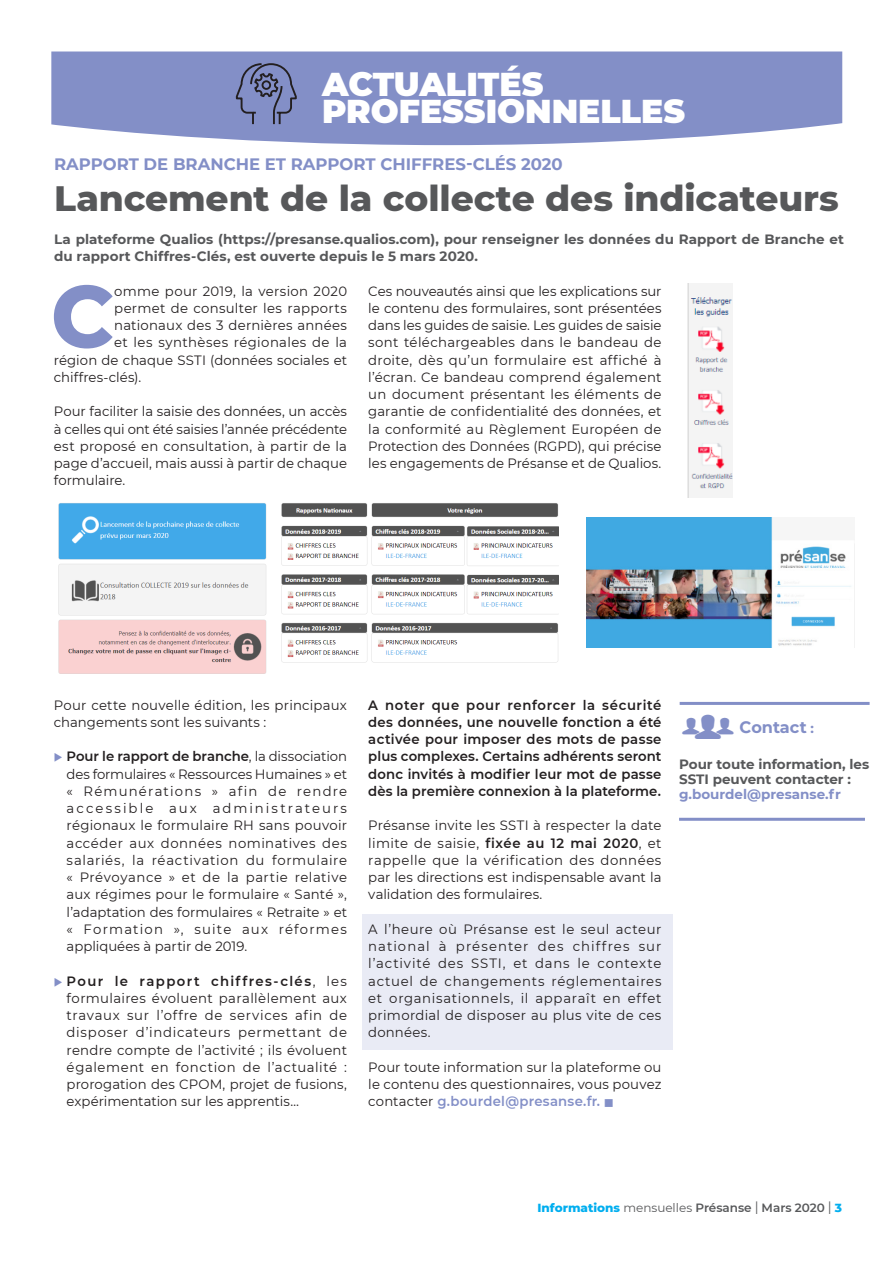
<style>
.page{position:relative;width:893px;height:1263px;background:#fff}
.page>*{position:absolute;margin:0;border:0;box-sizing:border-box;transform-origin:0 0}
.Article_1er_paragrap{font:800 87.45px "Montserrat";color:#838fc7}
.Titre{font:800 36px "Montserrat";letter-spacing:-.005em;color:#57585a}
.t1{font:900 33px/27px "Montserrat";color:#fff}
.t2{font:28.65px "Panton Icons A Fill";color:#838fc7}
.SurtitreActuPro{font:700 16.5px "Montserrat";color:#838fc7}
.corps{font:700 16.5px "Montserrat";letter-spacing:-.005em;color:#838fc7}
.Article_Paragraphes{font:13.5px/17.2px "Montserrat";letter-spacing:.005em;color:#231f20;text-align:justify}
.Article_Paragraphes-2{font:600 13.5px/17.2px "Montserrat";letter-spacing:.005em;color:#231f20;text-align:justify}
.Article_1er_paragrap-2{font:13.5px "Montserrat";letter-spacing:.02em;color:#231f20}
.Chapô_horizontal{font:700 13.5px/17.2px "Montserrat";letter-spacing:.005em;color:#57585a}
.Article_Intertitre_g{font:700 13.5px/15px "Montserrat";color:#57585a}
.t3{font:600 12px "Montserrat";color:#57585a}
.s1{color:#838fc7}
.s2{font-weight:600}
.s3{font-weight:600;color:#838fc7}
.s4{font-size:13.5px}
.s5{font-weight:800;color:#00aeef}
.s6{font-weight:400}
.s7{font-weight:400;font-size:16.8px}
</style>
<div class="page">
<svg style="left:51px;top:52px;width:791px;height:93px;background:#8c97cb"></svg>
<svg style="left:235px;top:62px;width:63px;height:64px;background:#727baa"></svg>
<div style="left:363px;top:914px;width:310px;height:135px;background:#e9ebf5"></div>
<hr style="left:680px;top:702px;width:190px;height:3px;background:#838fc7">
<hr style="left:679px;top:818px;width:186px;height:3px;background:#838fc7">
<img style="left:586px;top:518px;width:265px;height:130px">
<img style="left:688px;top:283px;width:45px;height:214px">
<img style="left:59px;top:503px;width:499px;height:171px">
<h3 class="t1" style="left:322px;top:69px;width:364px">ACTUALITÉS<br>PROFESSIONNELLES</h3>
<p class="SurtitreActuPro" style="left:54px;top:153px;width:510px">RAPPORT DE BRANCHE ET RAPPORT CHIFFRES-CLÉS 2020</p>
<p class="Titre" style="left:54px;top:172px;width:786px">Lancement de la collecte des indicateurs</p>
<p class="Chapô_horizontal" style="left:54px;top:230px;width:791px">La plateforme Qualios (https://presanse.qualios.com), pour renseigner les données du Rapport de Branche et du rapport Chiffres-Clés, est ouverte depuis le 5 mars 2020.</p>
<p class="Article_1er_paragrap" style="left:51px;top:252px;width:65px">C</p>
<p class="Article_1er_paragrap-2" style="left:114px;top:281px;width:234px">omme pour 2019, la version 2020</p>
<p class="Article_Paragraphes" style="left:368px;top:282px;width:295px">Ces nouveautés ainsi que les explications sur le contenu des formulaires, sont présentées dans les guides de saisie. Les guides de saisie sont téléchargeables dans le bandeau de droite, dès qu’un formulaire est affiché à l’écran. Ce bandeau comprend également un document présentant les éléments de garantie de confidentialité des données, et la conformité au Règlement Européen de Protection des Données (RGPD), qui précise les engagements de Présanse et de Qualios.</p>
<p class="Article_1er_paragrap-2" style="left:114px;top:299px;width:234px">permet de consulter les rapports</p>
<p class="Article_1er_paragrap-2" style="left:114px;top:316px;width:234px">nationaux des 3 dernières années</p>
<p class="Article_1er_paragrap-2" style="left:114px;top:333px;width:234px">et les synthèses régionales de la</p>
<p class="Article_1er_paragrap-2" style="left:54px;top:350px;width:295px">région de chaque SSTI (données sociales et</p>
<p class="Article_1er_paragrap-2" style="left:54px;top:368px;width:89px">chiffres-clés).</p>
<p class="Article_Paragraphes" style="left:54px;top:402px;width:295px">Pour faciliter la saisie des données, un accès à celles qui ont été saisies l’année précédente est proposé en consultation, à partir de la page d’accueil, mais aussi à partir de chaque formulaire.</p>
<p class="Article_Paragraphes" style="left:54px;top:696px;width:295px">Pour cette nouvelle édition, les principaux changements sont les suivants :</p>
<p class="Article_Paragraphes" style="left:67px;top:747px;width:282px;text-indent:-13px"><span class="s1">◆</span> <span class="s2">Pour le rapport de branche</span>, la dissociation des formulaires « Ressources Humaines » et « Rémunérations » afin de rendre accessible aux administrateurs régionaux le formulaire RH sans pouvoir accéder aux données nominatives des salariés, la réactivation du formulaire « Prévoyance » et de la partie relative aux régimes pour le formulaire « Santé », l’adaptation des formulaires « Retraite » et « Formation », suite aux réformes appliquées à partir de 2019.</p>
<p class="Article_Paragraphes" style="left:67px;top:972px;width:282px;text-indent:-13px"><span class="s1">◆</span> <span class="s2">Pour le rapport chiffres-clés</span>, les formulaires évoluent parallèlement aux travaux sur l’offre de services afin de disposer d’indicateurs permettant de rendre compte de l’activité ; ils évoluent également en fonction de l’actualité : prorogation des CPOM, projet de fusions, expérimentation sur les apprentis…</p>
<p class="Article_Paragraphes-2" style="left:368px;top:695px;width:295px">A noter que pour renforcer la sécurité des données, une nouvelle fonction a été activée pour imposer des mots de passe plus complexes. Certains adhérents seront donc invités à modifier leur mot de passe dès la première connexion à la plateforme.</p>
<p class="Article_Paragraphes" style="left:368px;top:816px;width:295px">Présanse invite les SSTI à respecter la date limite de saisie, <span class="s2">fixée au 12 mai 2020</span>, et rappelle que la vérification des données par les directions est indispensable avant la validation des formulaires.</p>
<p class="Article_Paragraphes" style="left:368px;top:920px;width:295px">A l’heure où Présanse est le seul acteur national à présenter des chiffres sur l’activité des SSTI, et dans le contexte actuel de changements réglementaires et organisationnels, il apparaît en effet primordial de disposer au plus vite de ces données.</p>
<p class="Article_Paragraphes" style="left:368px;top:1058px;width:295px">Pour toute information sur la plateforme ou le contenu des questionnaires, vous pouvez contacter <span class="s3">g.bourdel@presanse.fr.</span> <span class="s1">■</span></p>
<p class="t2" style="left:679px;top:713px;width:59px">u</p>
<p class="corps" style="left:740px;top:715px;width:76px">Contact <span class="s4">:</span></p>
<p class="Article_Intertitre_g" style="left:679px;top:756px;width:192px">Pour toute information, les<br>SSTI peuvent contacter : <span class="s1">g.bourdel@presanse.fr</span></p>
<p class="t3" style="left:538px;top:1199px;width:306px"><span class="s5">Informations</span> <span class="s6">mensuelles</span> Présanse <span class="s7">l</span> Mars 2020 <span class="s7">l</span> <span class="s5">3</span></p>
</div>
